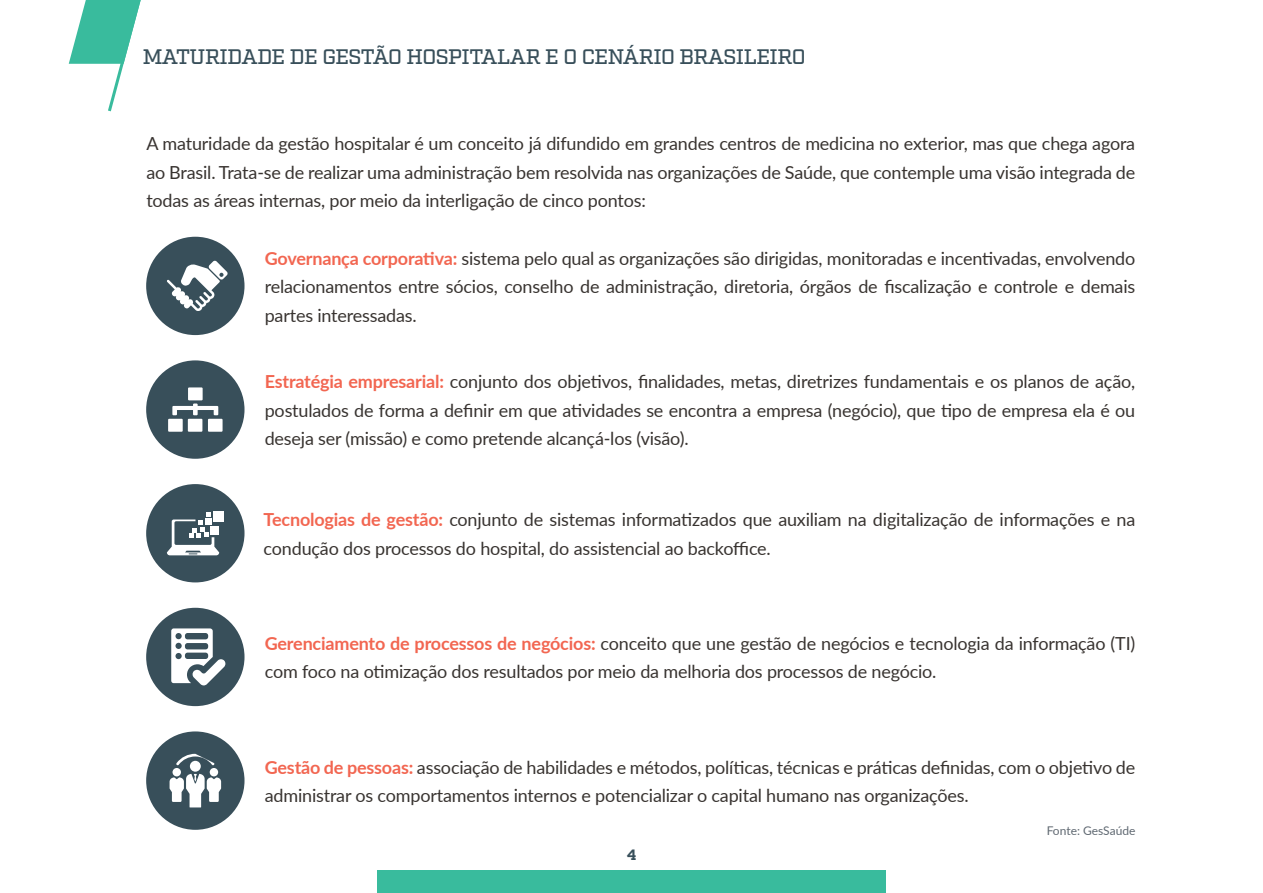
<style>
.page{position:relative;width:1263px;height:893px;background:#fff}
.page>*{position:absolute;margin:0;border:0;box-sizing:border-box;transform-origin:0 0}
.t1{font:500 21px "Factoria";letter-spacing:-.03em;color:#384f5a}
.t2{font:18px/28.5px "Lato";letter-spacing:-.01em;color:#383330;text-align:justify}
.t3{font:700 15px "Factoria";color:#384f5a}
.t4{font:12px "Lato";color:#5f6871}
.s1{font-weight:700;color:#f26651}
</style>
<div class="page">
<div style="left:377px;top:870px;width:509px;height:23px;background:#39bb9d"></div>
<svg style="left:69px;top:0;width:72px;height:112px"></svg>
<div style="left:146px;top:237px;width:98px;height:98px;background:#384f5a;border-radius:50%"></div>
<svg style="left:167px;top:260px;width:61px;height:51px"></svg>
<div style="left:146px;top:360px;width:98px;height:99px;background:#384f5a;border-radius:50%"></div>
<div style="left:146px;top:608px;width:98px;height:98px;background:#384f5a;border-radius:50%"></div>
<div style="left:146px;top:731px;width:98px;height:99px;background:#384f5a;border-radius:50%"></div>
<svg style="left:171px;top:628px;width:55px;height:57px"></svg>
<div style="left:146px;top:484px;width:98px;height:98px;background:#384f5a;border-radius:50%"></div>
<div style="left:213px;top:511px;width:11px;height:10px;background:#fff"></div>
<svg style="left:167px;top:512px;width:52px;height:43px"></svg>
<div style="left:168px;top:419px;width:15px;height:13px;background:#fff"></div>
<div style="left:188px;top:419px;width:14px;height:13px;background:#fff"></div>
<div style="left:208px;top:419px;width:15px;height:13px;background:#fff"></div>
<div style="left:188px;top:387px;width:15px;height:13px;background:#fff"></div>
<svg style="left:172px;top:403px;width:46px;height:12px"></svg>
<svg style="left:176px;top:754px;width:39px;height:11px"></svg>
<div style="left:210px;top:768px;width:8px;height:8px;background:#fff;border-radius:50%"></div>
<div style="left:173px;top:768px;width:8px;height:8px;background:#fff;border-radius:50%"></div>
<div style="left:190px;top:761px;width:11px;height:11px;background:#fff;border-radius:50%"></div>
<svg style="left:170px;top:774px;width:51px;height:33px"></svg>
<p class="t1" style="left:143px;top:44px;width:664px">MATURIDADE DE GESTÃO HOSPITALAR E O CENÁRIO BRASILEIRO</p>
<p class="t2" style="left:146px;top:129px;width:990px">A maturidade da gestão hospitalar é um conceito já difundido em grandes centros de medicina no exterior, mas que chega agora ao Brasil. Trata-se de realizar uma administração bem resolvida nas organizações de Saúde, que contemple uma visão integrada de todas as áreas internas, por meio da interligação de cinco pontos:</p>
<p class="t2" style="left:265px;top:243px;width:872px"><span class="s1">Governança corporativa:</span> sistema pelo qual as organizações são dirigidas, monitoradas e incentivadas, envolvendo relacionamentos entre sócios, conselho de administração, diretoria, órgãos de fiscalização e controle e demais partes interessadas.</p>
<p class="t2" style="left:265px;top:367px;width:872px"><span class="s1">Estratégia empresarial:</span> conjunto dos objetivos, finalidades, metas, diretrizes fundamentais e os planos de ação, postulados de forma a definir em que atividades se encontra a empresa (negócio), que tipo de empresa ela é ou deseja ser (missão) e como pretende alcançá-los (visão).</p>
<p class="t2" style="left:264px;top:505px;width:873px"><span class="s1">Tecnologias de gestão:</span> conjunto de sistemas informatizados que auxiliam na digitalização de informações e na condução dos processos do hospital, do assistencial ao backoffice.</p>
<p class="t2" style="left:265px;top:628px;width:872px"><span class="s1">Gerenciamento de processos de negócios:</span> conceito que une gestão de negócios e tecnologia da informação (TI) com foco na otimização dos resultados por meio da melhoria dos processos de negócio.</p>
<p class="t2" style="left:265px;top:752px;width:872px"><span class="s1">Gestão de pessoas:</span> associação de habilidades e métodos, políticas, técnicas e práticas definidas, com o objetivo de administrar os comportamentos internos e potencializar o capital humano nas organizações.</p>
<p class="t3" style="left:627px;top:846px;width:11px">4</p>
<p class="t4" style="left:1047px;top:822px;width:90px">Fonte: GesSaúde</p>
</div>
